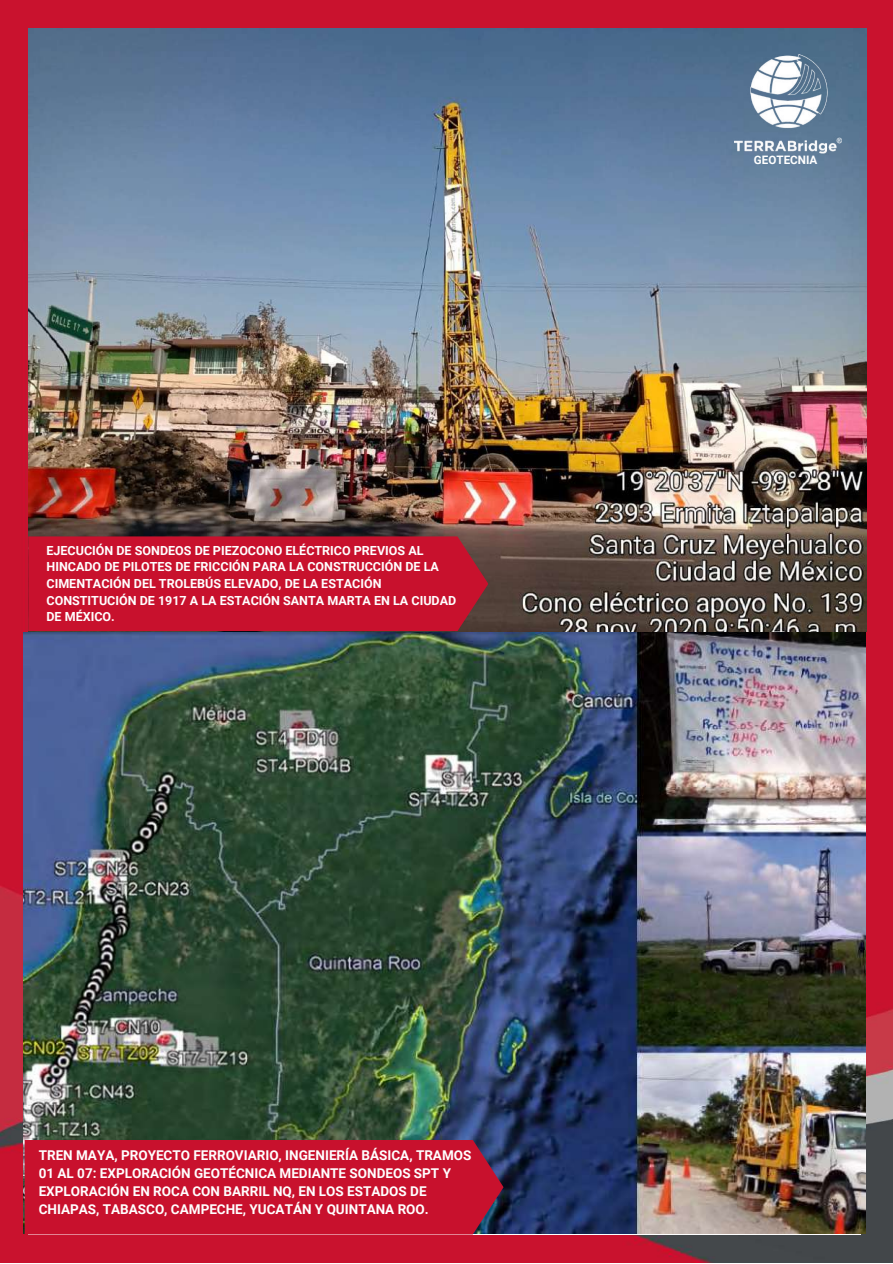
<style>
.page{position:relative;width:893px;height:1264px;background:#fff}
.page>*{position:absolute;margin:0;border:0;box-sizing:border-box;transform-origin:0 0}
.t1{font:700 13.5px/18px "Roboto";color:#fff}
.t2{font:700 12.6px/16.6px "Roboto";color:#fff}
.t3{font:700 11.7px "Roboto";color:#fff}
</style>
<div class="page">
<img style="left:0;top:0;width:892px;height:1262px">
<img style="left:28px;top:29px;width:838px;height:602px">
<img style="left:23px;top:632px;width:842px;height:601px">
<div style="left:28px;top:536px;width:460px;height:95px;background:#c8112d"></div>
<img style="left:734px;top:54px;width:107px;height:100px">
<div style="left:25px;top:1139px;width:478px;height:95px;background:#c8112d"></div>
<p class="t2" style="left:46px;top:542px;width:411px">EJECUCIÓN DE SONDEOS DE PIEZOCONO ELÉCTRICO PREVIOS AL HINCADO DE PILOTES DE FRICCIÓN PARA LA CONSTRUCCIÓN DE LA CIMENTACIÓN DEL TROLEBÚS ELEVADO, DE LA ESTACIÓN CONSTITUCIÓN DE 1917 A LA ESTACIÓN SANTA MARTA EN LA CIUDAD DE MÉXICO.</p>
<p class="t1" style="left:39px;top:1146px;width:434px">TREN MAYA, PROYECTO FERROVIARIO, INGENIERÍA BÁSICA, TRAMOS 01 AL 07: EXPLORACIÓN GEOTÉCNICA MEDIANTE SONDEOS SPT Y EXPLORACIÓN EN ROCA CON BARRIL NQ, EN LOS ESTADOS DE CHIAPAS, TABASCO, CAMPECHE, YUCATÁN Y QUINTANA ROO.</p>
<p class="t3" style="left:753px;top:154px;width:65px">GEOTECNIA</p>
</div>
